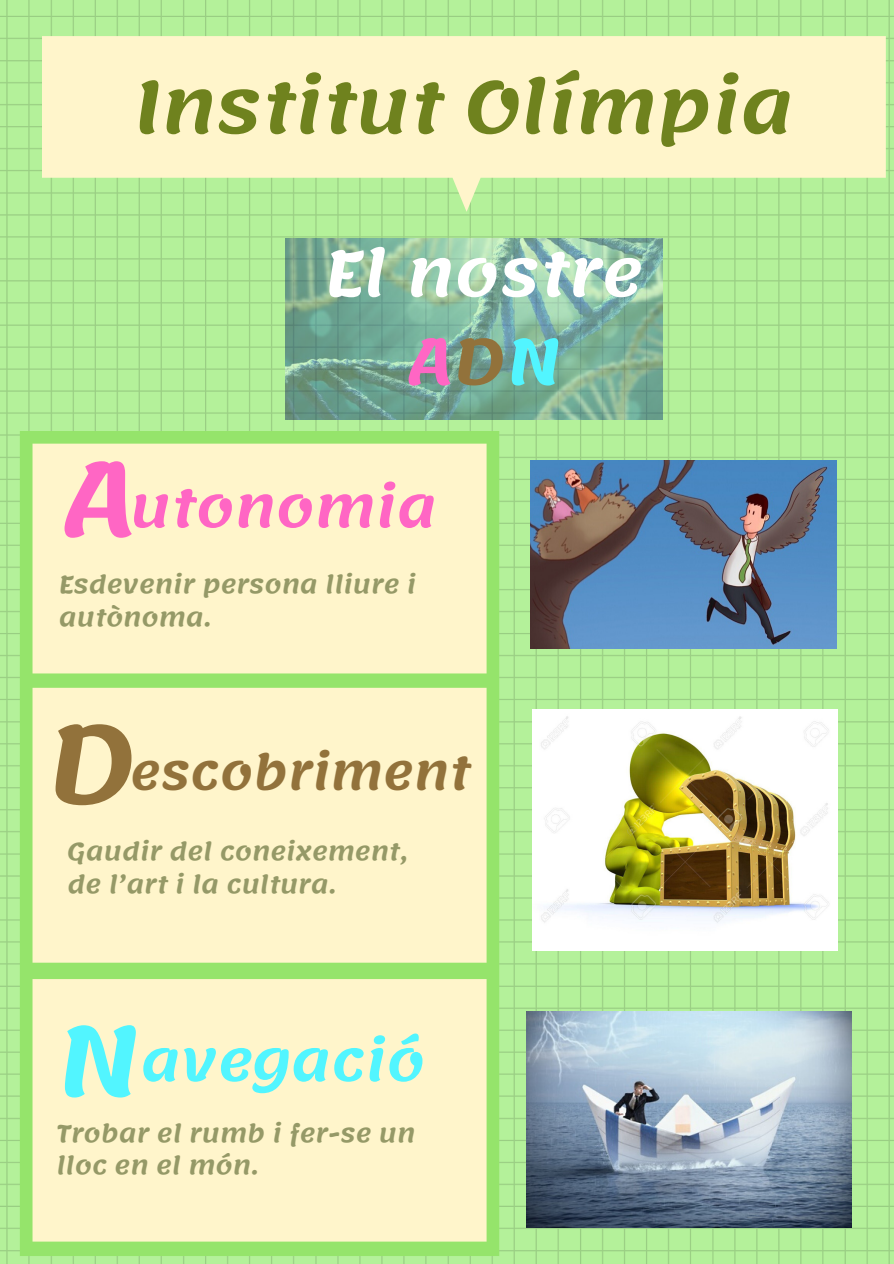
<style>
.page{position:relative;width:894px;height:1264px;background:#fff}
.page>*{position:absolute;margin:0;border:0;box-sizing:border-box;transform-origin:0 0}
.t1{font:600 107.85px "Lemonada";color:#92723b}
.t2{font:600 101.25px "Lemonada";color:#ff66c4}
.t3{font:600 96.15px "Lemonada";color:#52f5ff}
.t4{font:600 72px "Lemonada";color:#6f821e}
.t5{font:600 63px/88.2px "Lemonada";color:#fff;text-align:center}
.t6{font:600 54px "Lemonada";color:#ff66c4}
.t7{font:600 54px "Lemonada";color:#52f5ff}
.t8{font:600 46.65px "Lemonada";color:#92723b}
.t9{font:600 24px/33.2px "Lemonada";color:#959967}
.s1{color:#ff66c4}
.s2{color:#92723b}
.s3{color:#52f5ff}
</style>
<div class="page">
<img style="left:0;top:0;width:893px;height:1263px">
<svg style="left:42px;top:36px;width:843px;height:176px;background:#f0f3c1"></svg>
<img style="left:286px;top:238px;width:376px;height:181px">
<svg style="left:20px;top:431px;width:479px;height:824px;background:#f2f2bf"></svg>
<img style="left:532px;top:709px;width:305px;height:241px">
<img style="left:526px;top:1011px;width:324px;height:216px">
<img style="left:530px;top:461px;width:306px;height:188px">
<h3 class="t4" style="left:134px;top:65px;width:661px">Institut Olímpia</h3>
<h3 class="t5" style="left:324px;top:230px;width:320px">El nostre<br><span class="s1">A</span><span class="s2">D</span><span class="s3">N</span></h3>
<h2 class="t2" style="left:62px;top:441px;width:76px">A</h2>
<h3 class="t6" style="left:130px;top:476px;width:308px">utonomia</h3>
<p class="t9" style="left:59px;top:568px;width:359px">Esdevenir persona lliure i autònoma.</p>
<h1 class="t1" style="left:47px;top:702px;width:93px">D</h1>
<h3 class="t8" style="left:130px;top:746px;width:341px">escobriment</h3>
<p class="t9" style="left:68px;top:834px;width:342px;line-height:33.6px">Gaudir del coneixement, de l’art i la cultura.</p>
<h3 class="t3" style="left:57px;top:1005px;width:84px">N</h3>
<h3 class="t7" style="left:140px;top:1030px;width:286px">avegació</h3>
<p class="t9" style="left:56px;top:1116px;width:360px;line-height:32.7px">Trobar el rumb i fer-se un lloc en el món.</p>
</div>
